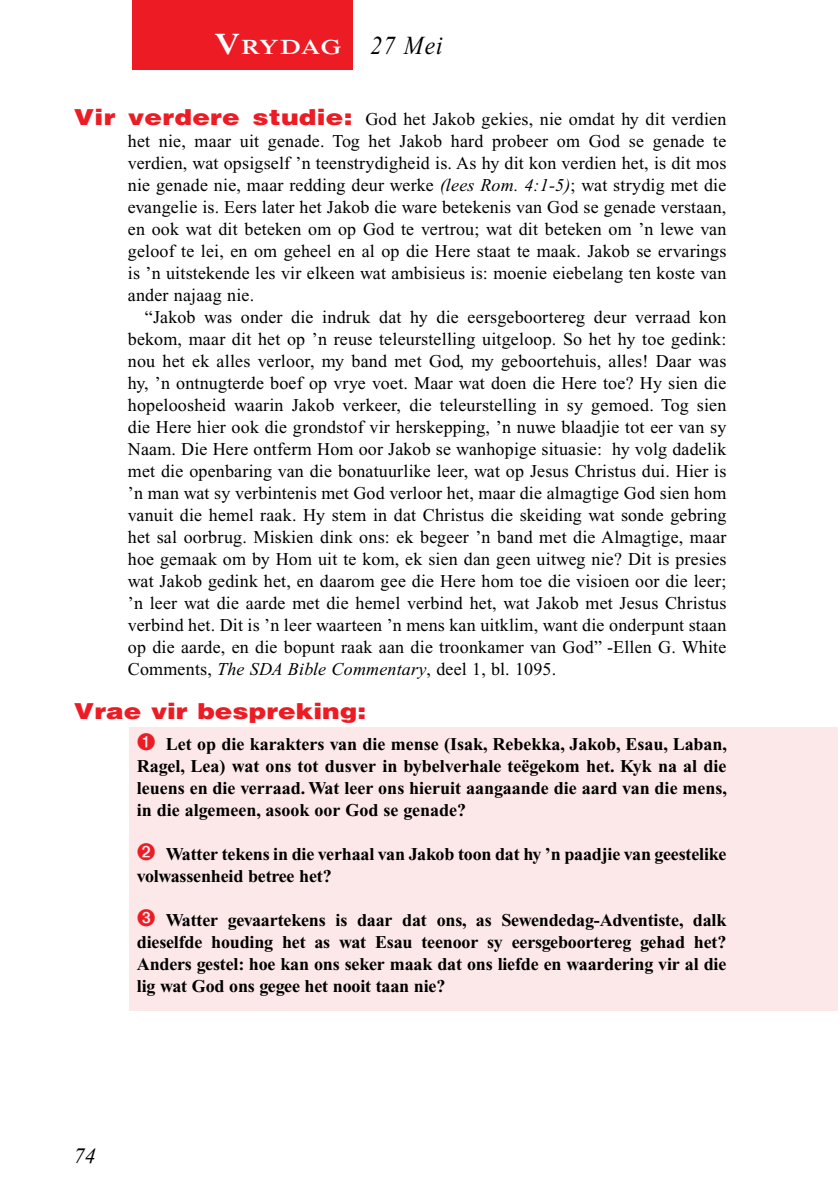
<style>
.page{position:relative;width:840px;height:1191px;background:#fff}
.page>*{position:absolute;margin:0;border:0;box-sizing:border-box;transform-origin:0 0}
.t1{font:italic 26px "Times New Roman PS Std";color:#000;scale:.9 1}
.t2{font:900 22px "Helvetica LT Std";color:#ed1c24;scale:1.2 1}
.t3{font:italic 22px "Times New Roman PS Std";color:#000}
.t4{font:600 21px "Times NRMT Std";letter-spacing:.025em;color:#fff;scale:1.1 1}
.t5{font:18px/22px "Times New Roman PS Std";letter-spacing:.01em;color:#000;text-align:justify}
.t6{font:700 18px/22px "Times New Roman PS Std";letter-spacing:-.01em;color:#000;text-align:justify}
.s1{font-size:30px}
.s2{font-family:"Helvetica LT Std";font-weight:900;font-size:22px;color:#ed1c24}
.s3{font-style:italic}
.s4{color:#ed1c24}
</style>
<div class="page">
<div style="left:133px;top:0;width:220px;height:69px;background:#ed1c24"></div>
<div style="left:130px;top:727px;width:707px;height:284px;background:#fde8e9"></div>
<p class="t4" style="left:214px;top:35px;width:117px"><span class="s1">V</span>rydag</p>
<h1 class="t1" style="left:370px;top:32px;width:82px">27 Mei</h1>
<p class="t5" style="left:128px;top:108px;width:599px;text-indent:-54px"><span class="s2">Vir verdere studie:</span> God het Jakob gekies, nie omdat hy dit verdien het nie, maar uit genade. Tog het Jakob hard probeer om God se genade te verdien, wat opsigself ’n teenstrydigheid is. As hy dit kon verdien het, is dit mos nie genade nie, maar redding deur werke <span class="s3">(lees Rom. 4:1-5)</span>; wat strydig met die evangelie is. Eers later het Jakob die ware betekenis van God se genade verstaan, en ook wat dit beteken om op God te vertrou; wat dit beteken om ’n lewe van geloof te lei, en om geheel en al op die Here staat te maak. Jakob se ervarings is ’n uitstekende les vir elkeen wat ambisieus is: moenie eiebelang ten koste van ander najaag nie.</p>
<p class="t5" style="left:128px;top:306px;width:600px;text-indent:17px">“Jakob was onder die indruk dat hy die eersgeboortereg deur verraad kon bekom, maar dit het op ’n reuse teleurstelling uitgeloop. So het hy toe gedink: nou het ek alles verloor, my band met God, my geboortehuis, alles! Daar was hy, ’n ontnugterde boef op vrye voet. Maar wat doen die Here toe? Hy sien die hopeloosheid waarin Jakob verkeer, die teleurstelling in sy gemoed. Tog sien die Here hier ook die grondstof vir herskepping, ’n nuwe blaadjie tot eer van sy Naam. Die Here ontferm Hom oor Jakob se wanhopige situasie: hy volg dadelik met die openbaring van die bonatuurlike leer, wat op Jesus Christus dui. Hier is ’n man wat sy verbintenis met God verloor het, maar die almagtige God sien hom vanuit die hemel raak. Hy stem in dat Christus die skeiding wat sonde gebring het sal oorbrug. Miskien dink ons: ek begeer ’n band met die Almagtige, maar hoe gemaak om by Hom uit te kom, ek sien dan geen uitweg nie? Dit is presies wat Jakob gedink het, en daarom gee die Here hom toe die visioen oor die leer; ’n leer wat die aarde met die hemel verbind het, wat Jakob met Jesus Christus verbind het. Dit is ’n leer waarteen ’n mens kan uitklim, want die onderpunt staan op die aarde, en die bopunt raak aan die troonkamer van God” -Ellen G. White Comments, <span class="s3">The SDA Bible Commentary</span>, deel 1, bl. 1095.</p>
<p class="t2" style="left:74px;top:697px;width:245px">Vrae vir bespreking:</p>
<p class="t6" style="left:137px;top:733px;width:591px"><span class="s4">➊</span> Let op die karakters van die mense (Isak, Rebekka, Jakob, Esau, Laban, Ragel, Lea) wat ons tot dusver in bybelverhale teëgekom het. Kyk na al die leuens en die verraad. Wat leer ons hieruit aangaande die aard van die mens, in die algemeen, asook oor God se genade?</p>
<p class="t6" style="left:137px;top:843px;width:591px"><span class="s4">➋</span> Watter tekens in die verhaal van Jakob toon dat hy ’n paadjie van geestelike volwassenheid betree het?</p>
<p class="t6" style="left:137px;top:909px;width:590px"><span class="s4">➌</span> Watter gevaartekens is daar dat ons, as Sewendedag-Adventiste, dalk dieselfde houding het as wat Esau teenoor sy eersgeboortereg gehad het?<br>Anders gestel: hoe kan ons seker maak dat ons liefde en waardering vir al die lig wat God ons gegee het nooit taan nie?</p>
<p class="t3" style="left:74px;top:1144px;width:23px">74</p>
</div>
